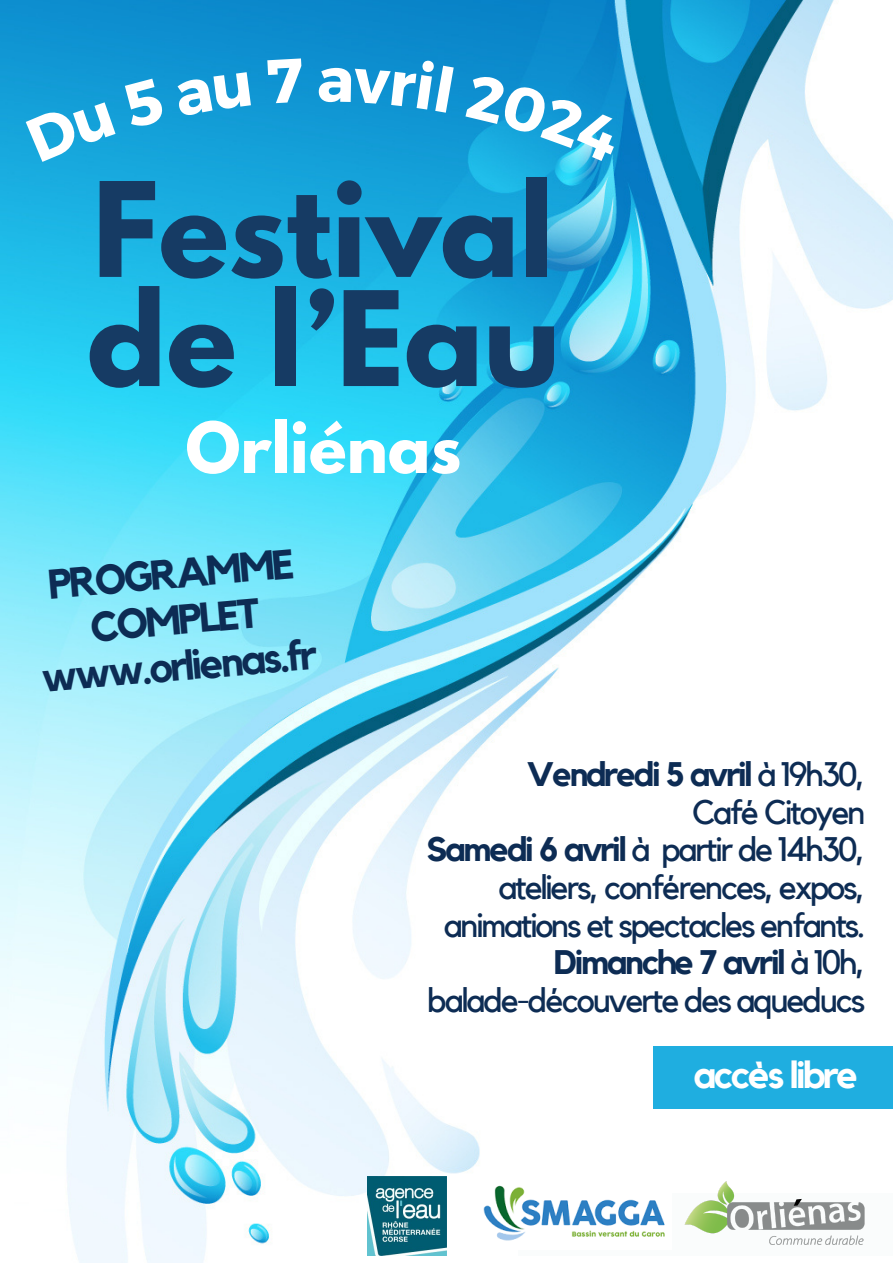
<style>
.page{position:relative;width:893px;height:1263px;background:#fff}
.page>*{position:absolute;margin:0;border:0;box-sizing:border-box;transform-origin:0 0}
.t1{font:700 116.25px/109.1px "League Spartan";color:#163b64}
.t2{font:700 62.47px "League Spartan";color:#fff}
.t3{font:700 41.4px/46.1px "Kollektif";color:#0d2c54;text-align:center}
.t4{font:700 37.58px "Kollektif";letter-spacing:-.065em;color:#fff}
.t5{font:33.97px "Kollektif";letter-spacing:-.065em;color:#0d2c54}
.t6{font:700 33.97px "Kollektif";letter-spacing:-.065em;color:#0d2c54}
.s1{font-weight:400}
.s2{font-weight:700}
</style>
<div class="page">
<img style="left:0;top:0;width:893px;height:1263px">
<img style="left:368px;top:1177px;width:79px;height:78px">
<div style="left:518px;top:1193px;width:375px;height:62px;background:#fafcfc"></div>
<img style="left:671px;top:1174px;width:209px;height:71px">
<img style="left:477px;top:1177px;width:194px;height:72px">
<div style="left:653px;top:1046px;width:240px;height:62px;background:#1faee0"></div>
<div style="left:25px;top:78px;width:140px;height:84px;background:#14a1d9"></div>
<div style="left:175px;top:72px;width:76px;height:45px;background:#1197d4"></div>
<div style="left:267px;top:58px;width:36px;height:45px;background:#0f93d2"></div>
<div style="left:318px;top:59px;width:136px;height:54px;background:#0e91d1"></div>
<svg style="left:464px;top:73px;width:160px;height:90px"></svg>
<h1 class="t1" style="left:87px;top:190px;width:474px">Festival de l’Eau</h1>
<h2 class="t2" style="left:186px;top:417px;width:277px">Orliénas</h2>
<p class="t3" style="left:32px;top:565px;width:278px;rotate:-5deg">PROGRAMME<br>COMPLET www.orlienas.fr</p>
<h2 class="t6" style="left:527px;top:758px;width:340px">Vendredi 5 avril <span class="s1">à 19h30,</span></h2>
<h3 class="t5" style="left:692px;top:796px;width:175px">Café Citoyen</h3>
<p class="t5" style="left:426px;top:834px;width:440px"><span class="s2">Samedi 6 avril</span> à partir de 14h30,</p>
<p class="t5" style="left:498px;top:871px;width:368px">ateliers, conférences, expos,</p>
<p class="t5" style="left:444px;top:909px;width:423px">animations et spectacles enfants.</p>
<p class="t6" style="left:554px;top:947px;width:313px">Dimanche 7 avril <span class="s1">à 10h,</span></p>
<p class="t5" style="left:427px;top:984px;width:440px">balade-découverte des aqueducs</p>
<p class="t4" style="left:693px;top:1058px;width:167px">accès libre</p>
</div>
